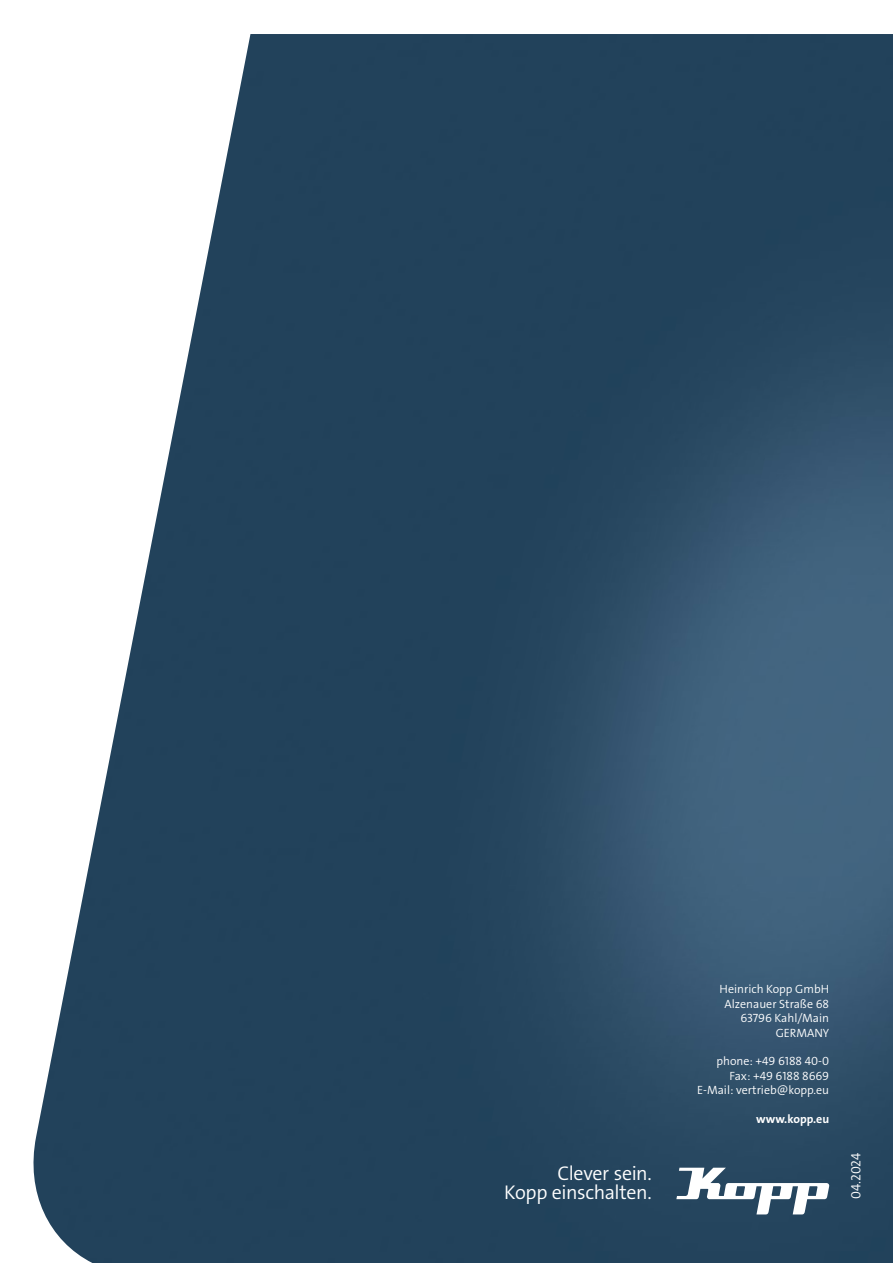
<style>
.page{position:relative;width:893px;height:1263px;background:#fff}
.page>*{position:absolute;margin:0;border:0;box-sizing:border-box;transform-origin:0 0}
.t1{font:19.95px/18.8px "The Sans LP4 Se Lig";letter-spacing:-.02em;color:#fff;text-align:right}
.t2{font:13.5px "The Sans LP4 Se Lig";letter-spacing:-.005em;color:#fff}
.t3{font:12px/14.4px "The Sans LP4 Se Lig";color:#fff;text-align:right}
.t4{font:12px "The Sans LP7 Bld";color:#fff}
</style>
<div class="page">
<img style="left:33px;top:34px;width:860px;height:1229px">
<svg style="left:676px;top:1168px;width:153px;height:46px"></svg>
<h1 class="t1" style="left:504px;top:1164px;width:149px">Clever sein.<br>Kopp einschalten.</h1>
<p class="t3" style="left:720px;top:982px;width:111px">Heinrich Kopp GmbH<br>Alzenauer Straße 68<br>63796 Kahl/Main<br>GERMANY</p>
<p class="t3" style="left:697px;top:1054px;width:134px">phone: +49 6188 40-0<br>Fax: +49 6188 8669<br>E-Mail: vertrieb@kopp.eu</p>
<p class="t4" style="left:756px;top:1111px;width:75px">www.kopp.eu</p>
<p class="t2" style="left:847px;top:1199px;width:48px;rotate:-90deg">04.2024</p>
</div>
